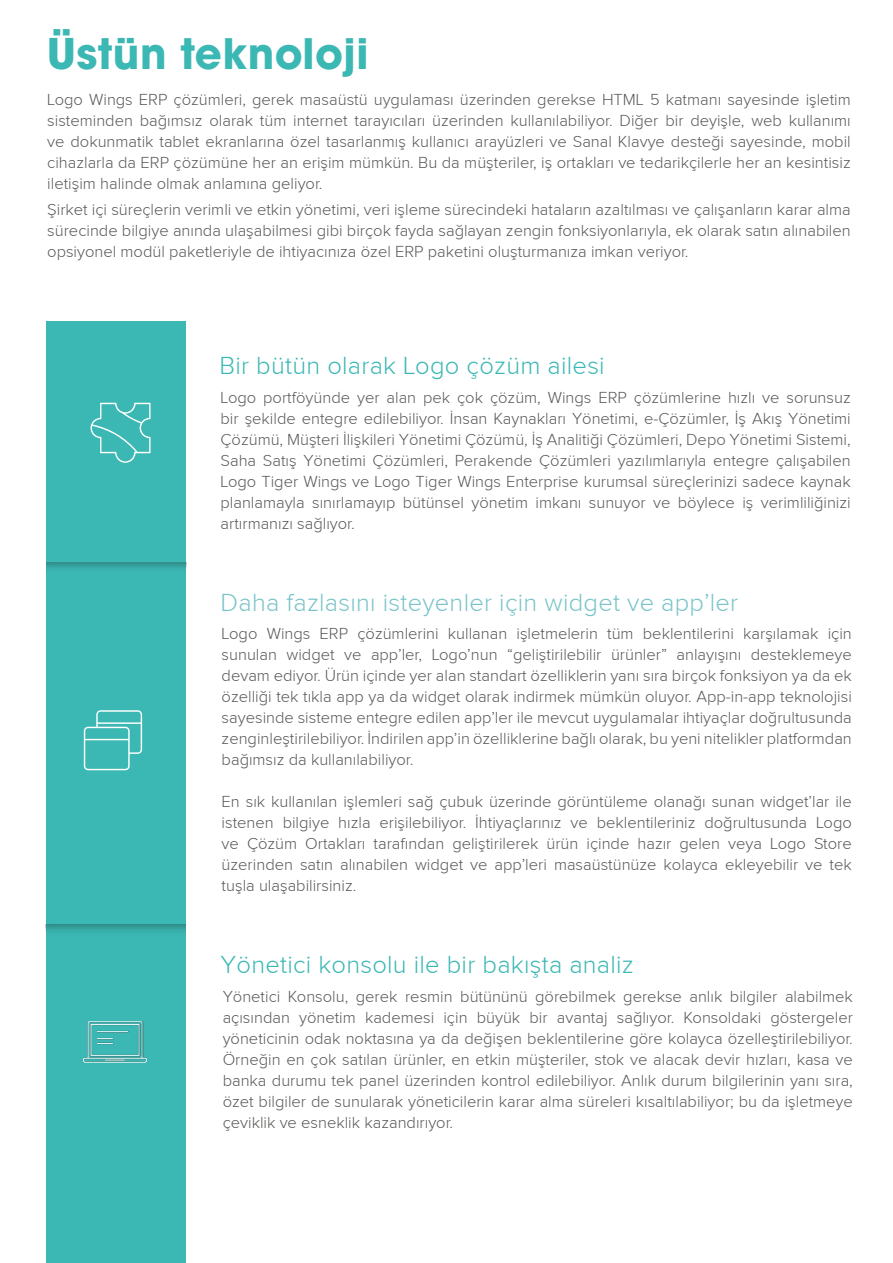
<style>
.page{position:relative;width:893px;height:1263px;background:#fff}
.page>*{position:absolute;margin:0;border:0;box-sizing:border-box;transform-origin:0 0}
.t1{font:42px "Bilgetech Custom Avant Garde";letter-spacing:.01em;color:#3bb7b4}
.t2{font:300 25.5px "Proxima Nova";letter-spacing:.01em;color:#3bb7b4}
.t3{font:300 25.5px "Proxima Nova";letter-spacing:.01em;color:#7ac4c9}
.t4{font:300 16.5px/21px "Proxima Nova";color:#575756;text-align:justify}
</style>
<div class="page">
<div style="left:46px;top:322px;width:140px;height:941px;background:#3bb7b4"></div>
<svg style="left:91px;top:403px;width:60px;height:60px"></svg>
<svg style="left:84px;top:710px;width:58px;height:60px"></svg>
<img style="left:84px;top:1021px;width:63px;height:41px">
<h1 class="t1" style="left:47px;top:27px;width:323px">Üstün teknoloji</h1>
<p class="t4" style="left:47px;top:89px;width:805px">Logo Wings ERP çözümleri, gerek masaüstü uygulaması üzerinden gerekse HTML 5 katmanı sayesinde işletim sisteminden bağımsız olarak tüm internet tarayıcıları üzerinden kullanılabiliyor. Diğer bir deyişle, web kullanımı ve dokunmatik tablet ekranlarına özel tasarlanmış kullanıcı arayüzleri ve Sanal Klavye desteği sayesinde, mobil cihazlarla da ERP çözümüne her an erişim mümkün. Bu da müşteriler, iş ortakları ve tedarikçilerle her an kesintisiz iletişim halinde olmak anlamına geliyor.</p>
<p class="t4" style="left:47px;top:199px;width:805px">Şirket içi süreçlerin verimli ve etkin yönetimi, veri işleme sürecindeki hataların azaltılması ve çalışanların karar alma sürecinde bilgiye anında ulaşabilmesi gibi birçok fayda sağlayan zengin fonksiyonlarıyla, ek olarak satın alınabilen opsiyonel modül paketleriyle de ihtiyacınıza özel ERP paketini oluşturmanıza imkan veriyor.</p>
<h2 class="t2" style="left:219px;top:351px;width:387px">Bir bütün olarak Logo çözüm ailesi</h2>
<p class="t4" style="left:221px;top:387px;width:632px">Logo portföyünde yer alan pek çok çözüm, Wings ERP çözümlerine hızlı ve sorunsuz bir şekilde entegre edilebiliyor. İnsan Kaynakları Yönetimi, e-Çözümler, İş Akış Yönetimi Çözümü, Müşteri İlişkileri Yönetimi Çözümü, İş Analitiği Çözümleri, Depo Yönetimi Sistemi, Saha Satış Yönetimi Çözümleri, Perakende Çözümleri yazılımlarıyla entegre çalışabilen Logo Tiger Wings ve Logo Tiger Wings Enterprise kurumsal süreçlerinizi sadece kaynak planlamayla sınırlamayıp bütünsel yönetim imkanı sunuyor ve böylece iş verimliliğinizi artırmanızı sağlıyor.</p>
<h2 class="t3" style="left:221px;top:588px;width:519px">Daha fazlasını isteyenler için widget ve app’ler</h2>
<p class="t4" style="left:222px;top:623px;width:632px">Logo Wings ERP çözümlerini kullanan işletmelerin tüm beklentilerini karşılamak için sunulan widget ve app’ler, Logo’nun “geliştirilebilir ürünler” anlayışını desteklemeye devam ediyor. Ürün içinde yer alan standart özelliklerin yanı sıra birçok fonksiyon ya da ek özelliği tek tıkla app ya da widget olarak indirmek mümkün oluyor. App-in-app teknolojisi sayesinde sisteme entegre edilen app’ler ile mevcut uygulamalar ihtiyaçlar doğrultusunda zenginleştirilebiliyor. İndirilen app’in özelliklerine bağlı olarak, bu yeni nitelikler platformdan bağımsız da kullanılabiliyor.</p>
<p class="t4" style="left:222px;top:791px;width:632px">En sık kullanılan işlemleri sağ çubuk üzerinde görüntüleme olanağı sunan widget’lar ile istenen bilgiye hızla erişilebiliyor. İhtiyaçlarınız ve beklentileriniz doğrultusunda Logo ve Çözüm Ortakları tarafından geliştirilerek ürün içinde hazır gelen veya Logo Store üzerinden satın alınabilen widget ve app’leri masaüstünüze kolayca ekleyebilir ve tek tuşla ulaşabilirsiniz.</p>
<h2 class="t2" style="left:221px;top:950px;width:415px">Yönetici konsolu ile bir bakışta analiz</h2>
<p class="t4" style="left:223px;top:985px;width:632px">Yönetici Konsolu, gerek resmin bütününü görebilmek gerekse anlık bilgiler alabilmek açısından yönetim kademesi için büyük bir avantaj sağlıyor. Konsoldaki göstergeler yöneticinin odak noktasına ya da değişen beklentilerine göre kolayca özelleştirilebiliyor.<br>Örneğin en çok satılan ürünler, en etkin müşteriler, stok ve alacak devir hızları, kasa ve banka durumu tek panel üzerinden kontrol edilebiliyor. Anlık durum bilgilerinin yanı sıra, özet bilgiler de sunularak yöneticilerin karar alma süreleri kısaltılabiliyor; bu da işletmeye çeviklik ve esneklik kazandırıyor.</p>
</div>
